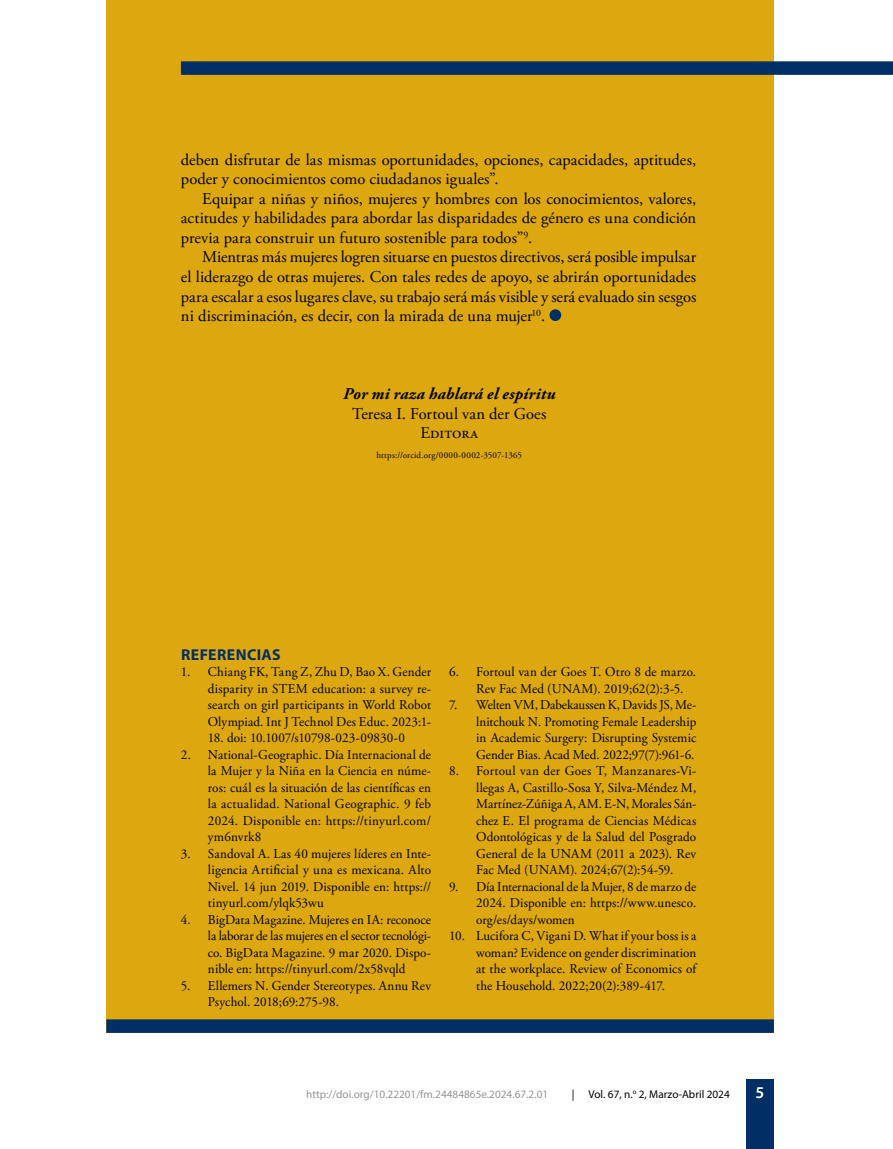
<style>
.page{position:relative;width:893px;height:1149px;background:#fff}
.page>*{position:absolute;margin:0;border:0;box-sizing:border-box;transform-origin:0 0}
.C_de_texto{font:16.5px/19.5px "Adobe Garamond Pro";color:#000;text-align:justify}
.C_de_texto-2{font:italic 700 16.5px "Adobe Garamond Pro";letter-spacing:.01em;color:#000}
.t1{font:600 16.5px "Myriad Pro";color:#fff}
.St__1_Editorial{font:700 15.75px "Myriad Pro";letter-spacing:.03em;color:#002f65}
.t2{font:13.5px/16.5px "Adobe Garamond Pro";letter-spacing:.005em;color:#000;text-align:justify}
.DOI_derecho{font:11.25px "Myriad Pro";color:#939598}
.t3{font:11.25px "Myriad Pro";color:#000}
.C_de_texto-3{font:9px "Adobe Garamond Pro";letter-spacing:.02em;color:#000}
</style>
<div class="page">
<div style="left:746px;top:1079px;width:28px;height:69px;background:#002f65"></div>
<div style="left:106px;top:0;width:668px;height:1032px;background:#dca70f"></div>
<div style="left:106px;top:1019px;width:668px;height:13px;background:#002f65"></div>
<div style="left:181px;top:61px;width:712px;height:14px;background:#002f65"></div>
<div style="left:549px;top:309px;width:12px;height:12px;background:#002f65;border-radius:50%"></div>
<p class="C_de_texto" style="left:181px;top:150px;width:517px">deben disfrutar de las mismas oportunidades, opciones, capacidades, aptitudes, poder y conocimientos como ciudadanos iguales”.</p>
<p class="C_de_texto" style="left:181px;top:189px;width:517px;text-indent:21px">Equipar a niñas y niños, mujeres y hombres con los conocimientos, valores, actitudes y habilidades para abordar las disparidades de género es una condición previa para construir un futuro sostenible para todos”<sup>9</sup>.</p>
<p class="C_de_texto" style="left:181px;top:248px;width:517px;text-indent:21px">Mientras más mujeres logren situarse en puestos directivos, será posible impulsar el liderazgo de otras mujeres. Con tales redes de apoyo, se abrirán oportunidades para escalar a esos lugares clave, su trabajo será más visible y será evaluado sin sesgos ni discriminación, es decir, con la mirada de una mujer<sup>10</sup>.</p>
<p class="C_de_texto-2" style="left:343px;top:384px;width:214px">Por mi raza hablará el espíritu</p>
<p class="C_de_texto" style="left:352px;top:404px;width:196px">Teresa I. Fortoul van der Goes</p>
<p class="C_de_texto" style="left:420px;top:423px;width:59px">Editora</p>
<p class="C_de_texto-3" style="left:376px;top:449px;width:147px">https://orcid.org/0000-0002-3507-1365</p>
<p class="St__1_Editorial" style="left:181px;top:644px;width:101px">REFERENCIAS</p>
<p class="t2" style="left:208px;top:664px;width:225px;text-indent:-27px">1. Chiang FK, Tang Z, Zhu D, Bao X. Gender disparity in STEM education: a survey re&shy;search on girl participants in World Robot Olympiad. Int J Technol Des Educ. 2023:1-</p>
<p class="t2" style="left:208px;top:730px;width:198px">18. doi: 10.1007/s10798-023-09830-0</p>
<p class="t2" style="left:208px;top:746px;width:225px;text-indent:-27px">2. National-Geographic. Día Internacional de la Mujer y la Niña en la Ciencia en núme&shy;ros: cuál es la situación de las científicas en la actualidad. National Geographic. 9 feb 2024. Disponible en: https://tinyurl.com/ ym6nvrk8</p>
<p class="t2" style="left:208px;top:845px;width:225px;text-indent:-27px">3. Sandoval A. Las 40 mujeres líderes en Inte&shy;ligencia Artificial y una es mexicana. Alto Nivel. 14 jun 2019. Disponible en: https:// tinyurl.com/ylqk53wu</p>
<p class="t2" style="left:208px;top:911px;width:225px;text-indent:-27px">4. BigData Magazine. Mujeres en IA: reconoce la laborar de las mujeres en el sector tecnológi&shy;co. BigData Magazine. 9 mar 2020. Dispo&shy;nible en: https://tinyurl.com/2x58vqld</p>
<p class="t2" style="left:208px;top:977px;width:225px;text-indent:-27px">5. Ellemers N. Gender Stereotypes. Annu Rev<br>Psychol. 2018;69:275-98.</p>
<p class="t2" style="left:476px;top:664px;width:222px;text-indent:-27px">6. Fortoul van der Goes T. Otro 8 de marzo.<br>Rev Fac Med (UNAM). 2019;62(2):3-5.</p>
<p class="t2" style="left:476px;top:697px;width:222px;text-indent:-27px">7. Welten VM, Dabekaussen K, Davids JS, Me&shy;lnitchouk N. Promoting Female Leadership in Academic Surgery: Disrupting Systemic Gender Bias. Acad Med. 2022;97(7):961-6.</p>
<p class="t2" style="left:476px;top:763px;width:222px;text-indent:-27px">8. Fortoul van der Goes T, Manzanares-Vi&shy;llegas A, Castillo-Sosa Y, Silva-Méndez M, Martínez-Zúñiga A, AM. E-N, Morales Sán&shy;chez E. El programa de Ciencias Médicas Odontológicas y de la Salud del Posgrado General de la UNAM (2011 a 2023). Rev Fac Med (UNAM). 2024;67(2):54-59.</p>
<p class="t2" style="left:476px;top:878px;width:222px;text-indent:-27px">9. Día Internacional de la Mujer, 8 de marzo de 2024. Disponible en: https://www.unesco. org/es/days/women</p>
<p class="t2" style="left:476px;top:928px;width:222px;text-indent:-27px">10. Lucifora C, Vigani D. What if your boss is a woman? Evidence on gender discrimination at the workplace. Review of Economics of the Household. 2022;20(2):389-417.</p>
<p class="DOI_derecho" style="left:306px;top:1086px;width:243px">http://doi.org/10.22201/fm.24484865e.2024.67.2.01</p>
<p class="t3" style="left:572px;top:1086px;width:159px">| Vol. 67, n.<sup>o</sup> 2, Marzo-Abril 2024</p>
<p class="t1" style="left:755px;top:1081px;width:10px">5</p>
</div>
